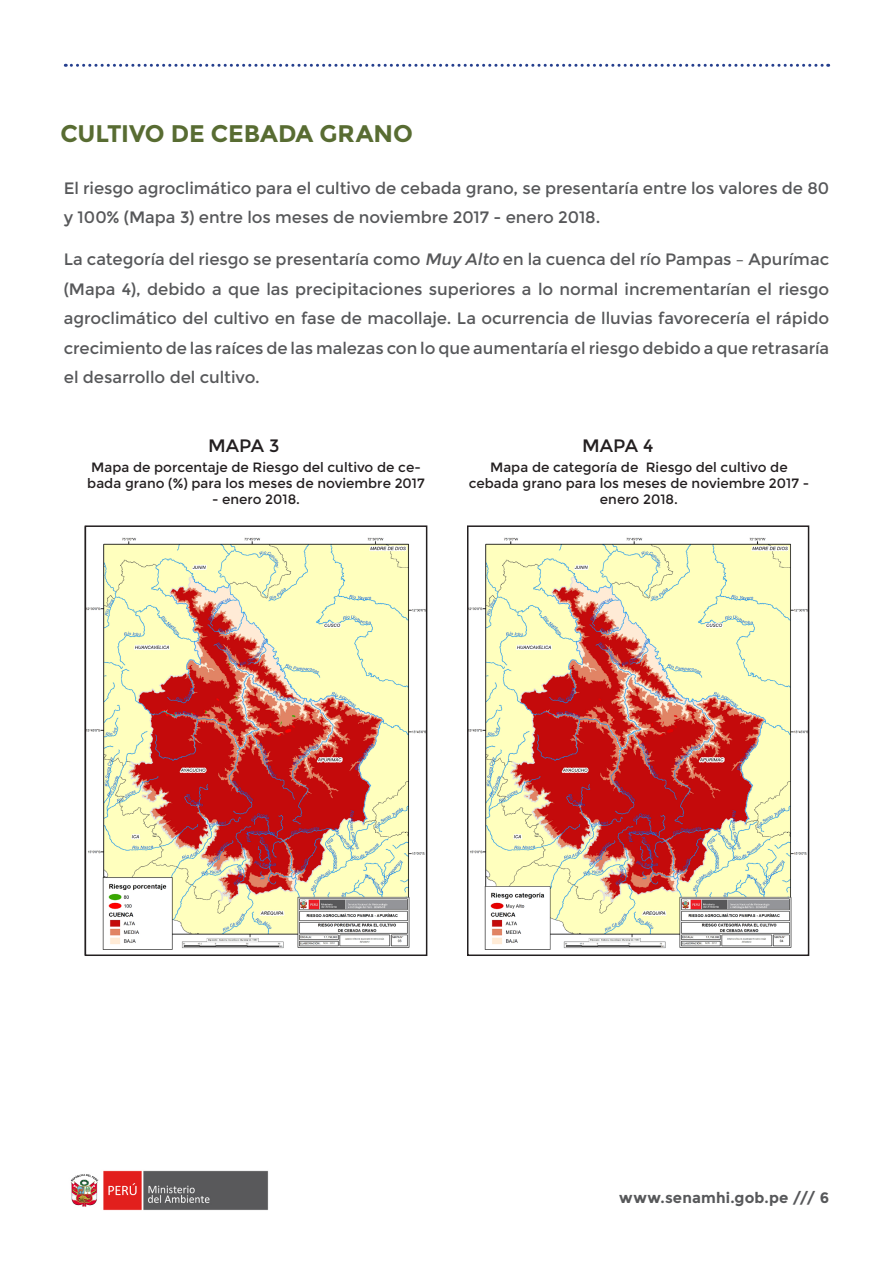
<style>
.page{position:relative;width:893px;height:1263px;background:#fff}
.page>*{position:absolute;margin:0;border:0;box-sizing:border-box;transform-origin:0 0}
.Subtitulos{font:700 24px "Montserrat";letter-spacing:-.005em;color:#586c32}
.t1{font:18px "Montserrat";color:#231f20}
.t2{font:16.5px/29.4px "Montserrat";letter-spacing:-.005em;color:#57585a}
.t3{font:700 15px "Montserrat";letter-spacing:.01em;color:#57585a}
.t4{font:13.5px/16.2px "Montserrat";color:#231f20}
.s1{font-style:italic}
</style>
<div class="page">
<img style="left:70px;top:1170px;width:199px;height:41px">
<svg style="left:65px;top:64px;width:764px;height:3px"></svg>
<img style="left:88px;top:537px;width:336px;height:413px">
<div style="left:85px;top:525px;width:342px;height:431px;border:2px solid #231f20"></div>
<img style="left:470px;top:537px;width:336px;height:413px">
<div style="left:467px;top:525px;width:342px;height:431px;border:2px solid #231f20"></div>
<p class="Subtitulos" style="left:60px;top:119px;width:354px">CULTIVO DE CEBADA GRANO</p>
<p class="t2" style="left:64px;top:173px;width:767px">El riesgo agroclimático para el cultivo de cebada grano, se presentaría entre los valores de 80 y 100% (Mapa 3) entre los meses de noviembre 2017 - enero 2018.</p>
<p class="t2" style="left:64px;top:245px;width:767px;text-align:justify">La categoría del riesgo se presentaría como <span class="s1">Muy Alto</span> en la cuenca del río Pampas – Apurímac (Mapa 4), debido a que las precipitaciones superiores a lo normal incrementarían el riesgo agroclimático del cultivo en fase de macollaje. La ocurrencia de lluvias favorecería el rápido crecimiento de las raíces de las malezas con lo que aumentaría el riesgo debido a que retrasaría el desarrollo del cultivo.</p>
<p class="t1" style="left:208px;top:435px;width:73px">MAPA 3</p>
<p class="t4" style="left:87px;top:459px;width:339px">Mapa de porcentaje de Riesgo del cultivo de ce&shy;bada grano (%) para los meses de noviembre 2017</p>
<p class="t4" style="left:212px;top:491px;width:90px">- enero 2018.</p>
<p class="t1" style="left:582px;top:435px;width:73px">MAPA 4</p>
<p class="t4" style="left:469px;top:459px;width:342px;text-align:center">Mapa de categoría de Riesgo del cultivo de cebada grano para los meses de noviembre 2017 - enero 2018.</p>
<p class="t3" style="left:619px;top:1189px;width:211px">www.senamhi.gob.pe /// 6</p>
</div>
